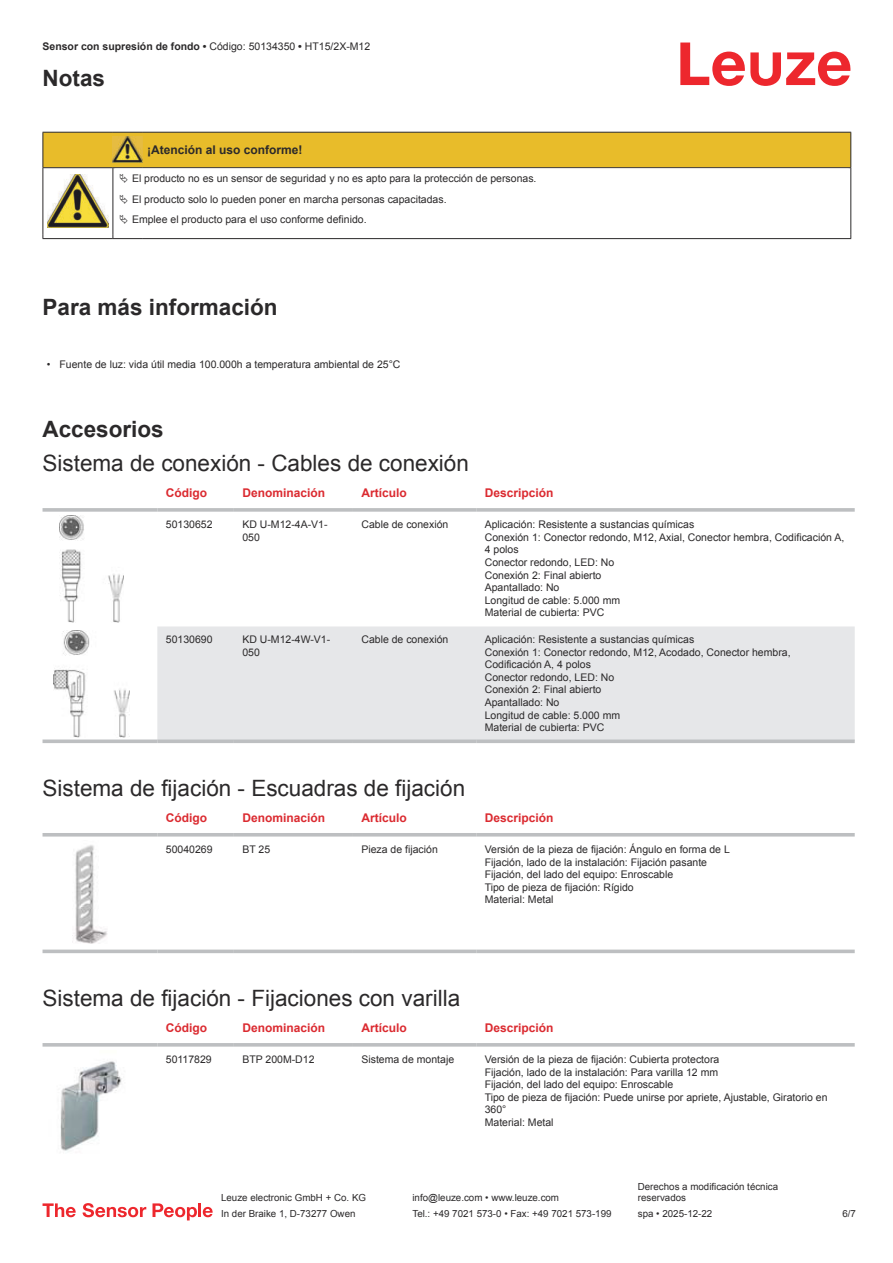
<style>
.page{position:relative;width:893px;height:1263px;background:#fff}
.page>*{position:absolute;margin:0;border:0;box-sizing:border-box;transform-origin:0 0}
.t1{font:22.5px "Arial";color:#2b292a}
.t2{font:700 22.5px "Arial";color:#2b292a}
.t3{font:700 12px "Arial";color:#db2a30}
.t4{font:700 12px "Arial";color:#2b292a}
.t5{font:10.5px/12.6px "Arial";color:#2b292a}
.t6{font:700 10.5px "Arial";color:#2b292a}
.t7{font:9.75px/11.7px "Arial";color:#2b292a}
.s1{font-weight:400}
</style>
<div class="page">
<svg style="left:680px;top:43px;width:170px;height:43px"></svg>
<div style="left:157px;top:626px;width:698px;height:113px;background:#e6e7e9"></div>
<svg style="left:43px;top:508px;width:114px;height:4px"></svg>
<svg style="left:157px;top:508px;width:77px;height:4px"></svg>
<svg style="left:234px;top:508px;width:119px;height:4px"></svg>
<svg style="left:353px;top:508px;width:123px;height:4px"></svg>
<svg style="left:476px;top:508px;width:379px;height:4px;background:#c3c5c7"></svg>
<svg style="left:43px;top:739px;width:114px;height:4px"></svg>
<svg style="left:157px;top:739px;width:77px;height:4px"></svg>
<svg style="left:234px;top:739px;width:119px;height:4px"></svg>
<svg style="left:353px;top:739px;width:123px;height:4px"></svg>
<svg style="left:476px;top:739px;width:379px;height:4px;background:#c2c4c6"></svg>
<img style="left:59px;top:516px;width:65px;height:106px">
<img style="left:54px;top:631px;width:75px;height:106px">
<svg style="left:43px;top:836px;width:812px;height:118px"></svg>
<hr style="left:43px;top:833px;width:114px;height:3px;background:#bdbfc1">
<hr style="left:157px;top:833px;width:77px;height:3px;background:#bdbfc1">
<hr style="left:234px;top:833px;width:119px;height:3px;background:#bdbfc1">
<hr style="left:353px;top:833px;width:123px;height:3px;background:#bdbfc1">
<hr style="left:476px;top:833px;width:379px;height:3px;background:#bdbfc1">
<svg style="left:43px;top:949px;width:114px;height:4px"></svg>
<svg style="left:157px;top:949px;width:77px;height:4px"></svg>
<svg style="left:234px;top:949px;width:119px;height:4px"></svg>
<svg style="left:353px;top:949px;width:123px;height:4px"></svg>
<svg style="left:476px;top:949px;width:379px;height:4px;background:#c6c8ca"></svg>
<img style="left:73px;top:841px;width:37px;height:106px">
<svg style="left:43px;top:1046px;width:812px;height:1px"></svg>
<hr style="left:43px;top:1043px;width:114px;height:3px;background:#bdbfc1">
<hr style="left:157px;top:1043px;width:77px;height:3px;background:#bdbfc1">
<hr style="left:234px;top:1043px;width:119px;height:3px;background:#bdbfc1">
<hr style="left:353px;top:1043px;width:123px;height:3px;background:#bdbfc1">
<hr style="left:476px;top:1043px;width:379px;height:3px;background:#bdbfc1">
<img style="left:60px;top:1061px;width:62px;height:90px">
<svg style="left:43px;top:1203px;width:33px;height:14px"></svg>
<svg style="left:83px;top:1203px;width:63px;height:14px"></svg>
<svg style="left:153px;top:1203px;width:44px;height:17px"></svg>
<hr style="left:198px;top:1203px;width:3px;height:14px;background:#ed272d">
<svg style="left:203px;top:1207px;width:10px;height:10px"></svg>
<hr style="left:43px;top:238px;width:70px;height:1px;background:#2b292a">
<hr style="left:113px;top:238px;width:30px;height:1px;background:#2b292a">
<hr style="left:143px;top:238px;width:708px;height:1px;background:#2b292a">
<svg style="left:43px;top:132px;width:808px;height:106px"></svg>
<p class="t6" style="left:43px;top:43px;width:329px">Sensor con supresión de fondo • <span class="s1">Código: 50134350</span> • <span class="s1">HT15/2X-M12</span></p>
<h1 class="t2" style="left:43px;top:70px;width:64px">Notas</h1>
<p class="t4" style="left:147px;top:145px;width:157px">¡Atención al uso conforme!</p>
<p class="t5" style="left:132px;top:170px;width:406px;line-height:20.2px">El producto no es un sensor de seguridad y no es apto para la protección de personas.<br>El producto solo lo pueden poner en marcha personas capacitadas.<br>Emplee el producto para el uso conforme definido.</p>
<h1 class="t2" style="left:43px;top:299px;width:237px">Para más información</h1>
<p class="t5" style="left:47px;top:359px;width:355px">• Fuente de luz: vida útil media 100.000h a temperatura ambiental de 25°C</p>
<h1 class="t2" style="left:43px;top:421px;width:123px">Accesorios</h1>
<h1 class="t1" style="left:43px;top:455px;width:428px">Sistema de conexión - Cables de conexión</h1>
<p class="t3" style="left:166px;top:488px;width:43px">Código</p>
<p class="t3" style="left:242px;top:488px;width:84px">Denominación</p>
<p class="t3" style="left:361px;top:488px;width:47px">Artículo</p>
<p class="t3" style="left:485px;top:488px;width:70px">Descripción</p>
<p class="t5" style="left:166px;top:519px;width:48px">50130652</p>
<p class="t5" style="left:242px;top:519px;width:87px">KD U-M12-4A-V1-<br>050</p>
<p class="t5" style="left:361px;top:519px;width:88px">Cable de conexión</p>
<p class="t5" style="left:485px;top:519px;width:361px">Aplicación: Resistente a sustancias químicas<br>Conexión 1: Conector redondo, M12, Axial, Conector hembra, Codificación A,<br>4 polos<br>Conector redondo, LED: No<br>Conexión 2: Final abierto<br>Apantallado: No<br>Longitud de cable: 5.000 mm<br>Material de cubierta: PVC</p>
<p class="t5" style="left:166px;top:634px;width:48px">50130690</p>
<p class="t5" style="left:242px;top:634px;width:89px">KD U-M12-4W-V1-<br>050</p>
<p class="t5" style="left:361px;top:634px;width:88px">Cable de conexión</p>
<p class="t5" style="left:485px;top:634px;width:307px">Aplicación: Resistente a sustancias químicas<br>Conexión 1: Conector redondo, M12, Acodado, Conector hembra,<br>Codificación A, 4 polos<br>Conector redondo, LED: No<br>Conexión 2: Final abierto<br>Apantallado: No<br>Longitud de cable: 5.000 mm<br>Material de cubierta: PVC</p>
<h1 class="t1" style="left:43px;top:779px;width:424px">Sistema de fijación - Escuadras de fijación</h1>
<p class="t3" style="left:166px;top:813px;width:43px">Código</p>
<p class="t3" style="left:242px;top:813px;width:84px">Denominación</p>
<p class="t3" style="left:361px;top:813px;width:47px">Artículo</p>
<p class="t3" style="left:485px;top:813px;width:70px">Descripción</p>
<p class="t5" style="left:166px;top:844px;width:48px">50040269</p>
<p class="t5" style="left:242px;top:844px;width:29px">BT 25</p>
<p class="t5" style="left:361px;top:844px;width:78px">Pieza de fijación</p>
<p class="t5" style="left:485px;top:844px;width:247px">Versión de la pieza de fijación: Ángulo en forma de L Fijación, lado de la instalación: Fijación pasante Fijación, del lado del equipo: Enroscable<br>Tipo de pieza de fijación: Rígido<br>Material: Metal</p>
<h1 class="t1" style="left:43px;top:989px;width:419px">Sistema de fijación - Fijaciones con varilla</h1>
<p class="t3" style="left:166px;top:1023px;width:43px">Código</p>
<p class="t3" style="left:242px;top:1023px;width:84px">Denominación</p>
<p class="t3" style="left:361px;top:1023px;width:47px">Artículo</p>
<p class="t3" style="left:485px;top:1023px;width:70px">Descripción</p>
<p class="t5" style="left:166px;top:1054px;width:47px">50117829</p>
<p class="t5" style="left:242px;top:1054px;width:74px">BTP 200M-D12</p>
<p class="t5" style="left:361px;top:1054px;width:94px">Sistema de montaje</p>
<p class="t5" style="left:485px;top:1054px;width:344px">Versión de la pieza de fijación: Cubierta protectora<br>Fijación, lado de la instalación: Para varilla 12 mm<br>Fijación, del lado del equipo: Enroscable<br>Tipo de pieza de fijación: Puede unirse por apriete, Ajustable, Giratorio en 360°<br>Material: Metal</p>
<p class="t7" style="left:221px;top:1193px;width:146px">Leuze electronic GmbH + Co. KG</p>
<p class="t7" style="left:412px;top:1193px;width:148px">info@leuze.com • www.leuze.com</p>
<p class="t7" style="left:638px;top:1181px;width:142px">Derechos a modificación técnica reservados</p>
<p class="t7" style="left:221px;top:1209px;width:136px">In der Braike 1, D-73277 Owen</p>
<p class="t7" style="left:412px;top:1209px;width:201px">Tel.: +49 7021 573-0 • Fax: +49 7021 573-199</p>
<p class="t7" style="left:638px;top:1209px;width:76px">spa • 2025-12-22</p>
<p class="t7" style="left:842px;top:1209px;width:15px">6 /7</p>
</div>
